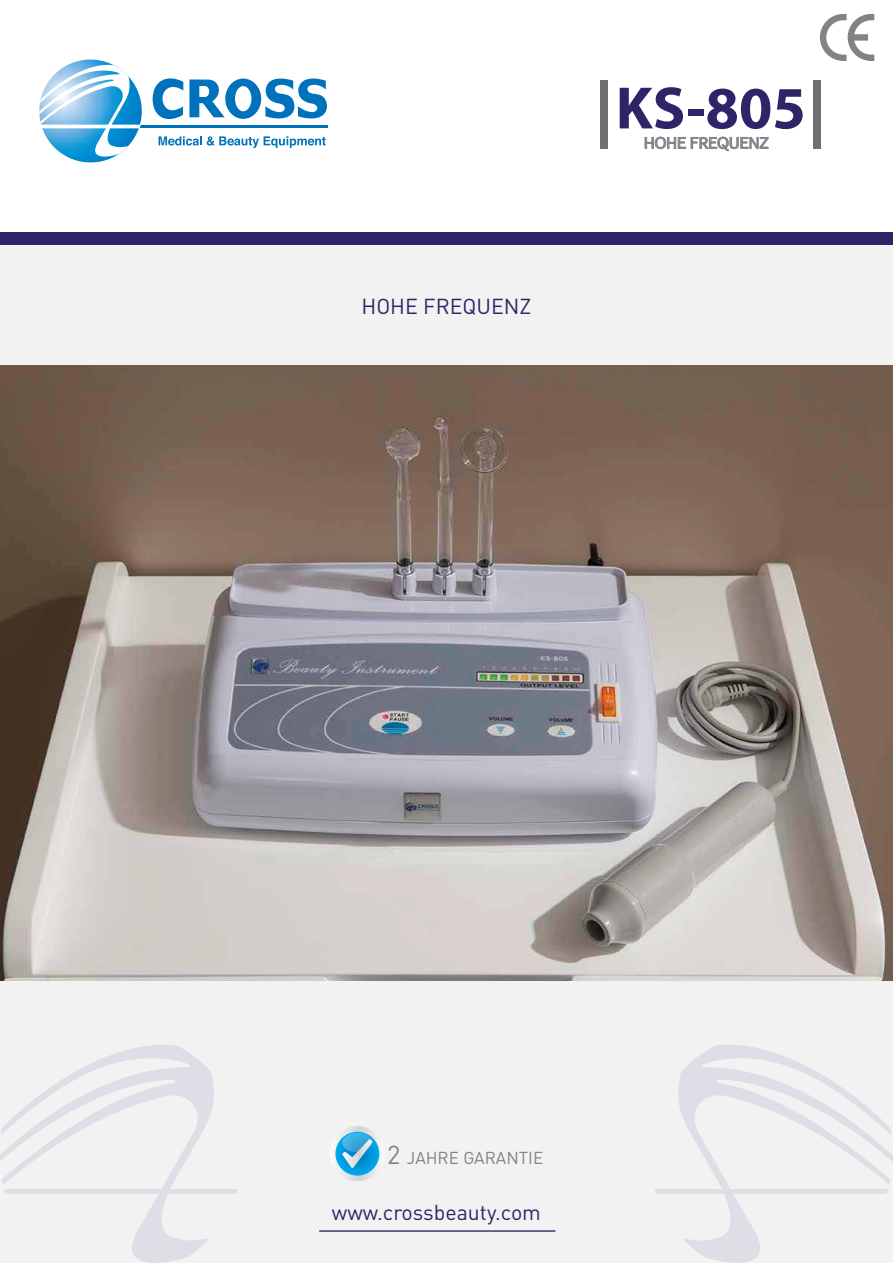
<style>
.page{position:relative;width:893px;height:1263px;background:#fff}
.page>*{position:absolute;margin:0;border:0;box-sizing:border-box;transform-origin:0 0}
.t1{font:700 60.3px "Myriad Pro";color:#312368}
.t2{font:21.45px "DIN Pro";color:#312368}
.t3{font:21.3px "DIN Pro";color:#312368}
.t4{font:17.1px "DIN Pro";color:#808285}
.t5{font:15.15px "Abaku TL Sym Sans";color:#828386}
.s1{font-size:25.65px}
</style>
<div class="page">
<div style="left:0;top:240px;width:893px;height:1023px;background:#f2f2f3"></div>
<div style="left:600px;top:80px;width:7px;height:69px;background:#6d6f71"></div>
<div style="left:814px;top:80px;width:7px;height:69px;background:#6d6f71"></div>
<svg style="left:644px;top:137px;width:125px;height:14px"></svg>
<svg style="left:0;top:1045px;width:217px;height:218px"></svg>
<svg style="left:4px;top:1189px;width:233px;height:4px"></svg>
<svg style="left:675px;top:1045px;width:218px;height:218px"></svg>
<svg style="left:655px;top:1189px;width:233px;height:4px"></svg>
<hr style="left:319px;top:1230px;width:236px;height:2px;background:#312368">
<div style="left:0;top:232px;width:893px;height:13px;background:#312368"></div>
<svg style="left:820px;top:14px;width:54px;height:47px"></svg>
<img style="left:0;top:366px;width:893px;height:615px">
<svg style="left:152px;top:78px;width:31px;height:42px"></svg>
<svg style="left:189px;top:78px;width:138px;height:41px"></svg>
<hr style="left:139px;top:125px;width:188px;height:3px;background:#0072bc">
<svg style="left:39px;top:62px;width:103px;height:97px"></svg>
<svg style="left:159px;top:136px;width:167px;height:12px"></svg>
<svg style="left:330px;top:1126px;width:55px;height:55px"></svg>
<svg style="left:335px;top:1132px;width:44px;height:43px"></svg>
<svg style="left:342px;top:1133px;width:31px;height:19px"></svg>
<svg style="left:342px;top:1139px;width:30px;height:29px"></svg>
<p class="t2" style="left:361px;top:292px;width:172px">HOHE FREQUENZ</p>
<h1 class="t1" style="left:616px;top:69px;width:192px">KS-805</h1>
<p class="t5" style="left:644px;top:133px;width:126px">HOHE FREQUENZ</p>
<p class="t4" style="left:387px;top:1146px;width:158px"><span class="s1">2</span> JAHRE GARANTIE</p>
<p class="t3" style="left:332px;top:1198px;width:211px">www.crossbeauty.com</p>
</div>
